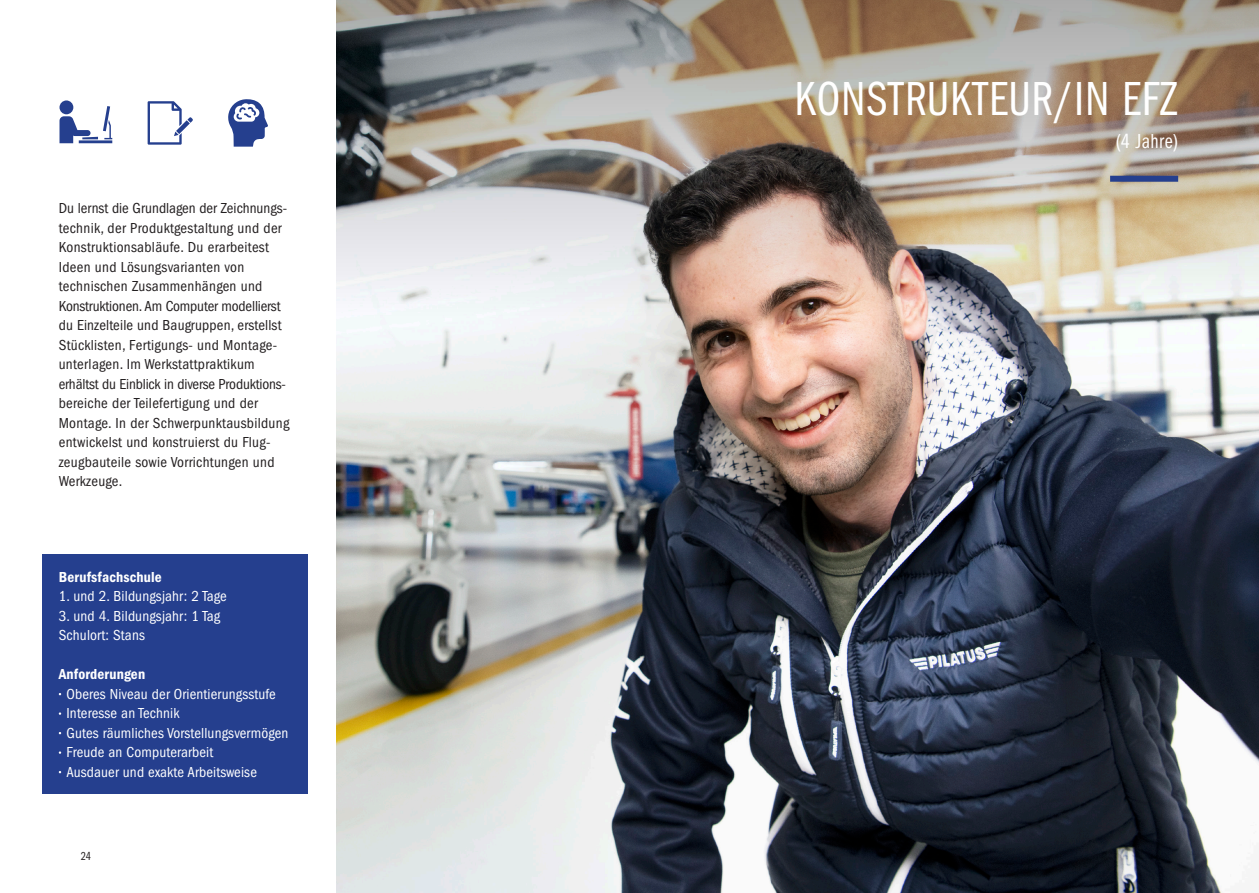
<style>
.page{position:relative;width:1259px;height:893px;background:#fff}
.page>*{position:absolute;margin:0;border:0;box-sizing:border-box;transform-origin:0 0}
.t1{font:49.5px "ITC Franklin Gothic Std Bk Cp";letter-spacing:.02em;color:#fff}
.t2{font:21px "ITC Franklin Gothic Std Bk Cp";letter-spacing:.025em;color:#fff}
.t3{font:condensed 15px/19.5px "ITC Franklin Gothic Std";letter-spacing:.02em;color:#231f20}
.t4{font:condensed 15px/19.5px "ITC Franklin Gothic Std";letter-spacing:.01em;color:#fff}
.t5{font:15px "ITC Franklin Gothic Std Dm Cd";letter-spacing:.01em;color:#fff}
.t6{font:12px "ITC Franklin Gothic Std Bk Cp";color:#231f20}
</style>
<div class="page">
<img style="left:336px;top:316px;width:923px;height:577px">
<img style="left:336px;top:0;width:923px;height:316px">
<div style="left:1110px;top:176px;width:68px;height:6px;background:#253f8e"></div>
<div style="left:42px;top:554px;width:266px;height:240px;background:#253f8e"></div>
<svg style="left:148px;top:101px;width:45px;height:44px"></svg>
<div style="left:59px;top:100px;width:14px;height:14px;background:#253f8e;border-radius:50%"></div>
<svg style="left:59px;top:106px;width:53px;height:37px"></svg>
<svg style="left:228px;top:99px;width:40px;height:48px"></svg>
<p class="t3" style="left:59px;top:199px;width:232px">Du lernst die Grundlagen der Zeichnungs&shy;technik, der Produktgestaltung und der Konstruktionsabläufe. Du erarbeitest Ideen und Lösungsvarianten von technischen Zusammenhängen und Konstruktionen. Am Computer modellierst du Einzelteile und Baugruppen, erstellst Stücklisten, Fertigungs- und Montage&shy;unterlagen. Im Werkstattpraktikum erhältst du Einblick in diverse Produktions&shy;bereiche der Teilefertigung und der Montage. In der Schwerpunktausbildung entwickelst und konstruierst du Flug&shy;zeugbauteile sowie Vorrichtungen und Werkzeuge.</p>
<p class="t5" style="left:59px;top:568px;width:105px">Berufsfachschule</p>
<p class="t4" style="left:59px;top:587px;width:169px">1. und 2. Bildungsjahr: 2 Tage</p>
<p class="t4" style="left:59px;top:606px;width:163px">3. und 4. Bildungsjahr: 1 Tag<br>Schulort: Stans</p>
<p class="t5" style="left:59px;top:666px;width:88px">Anforderungen</p>
<p class="t4" style="left:66px;top:684px;width:223px">Oberes Niveau der Orientierungsstufe<br>Interesse an Technik<br>Gutes räumliches Vorstellungsvermögen<br>Freude an Computerarbeit<br>Ausdauer und exakte Arbeitsweise</p>
<p class="t6" style="left:81px;top:849px;width:12px">24</p>
<h1 class="t1" style="left:794px;top:72px;width:385px">KONSTRUKTEUR/IN EFZ</h1>
<h2 class="t2" style="left:1115px;top:130px;width:64px">(4 Jahre)</h2>
</div>
